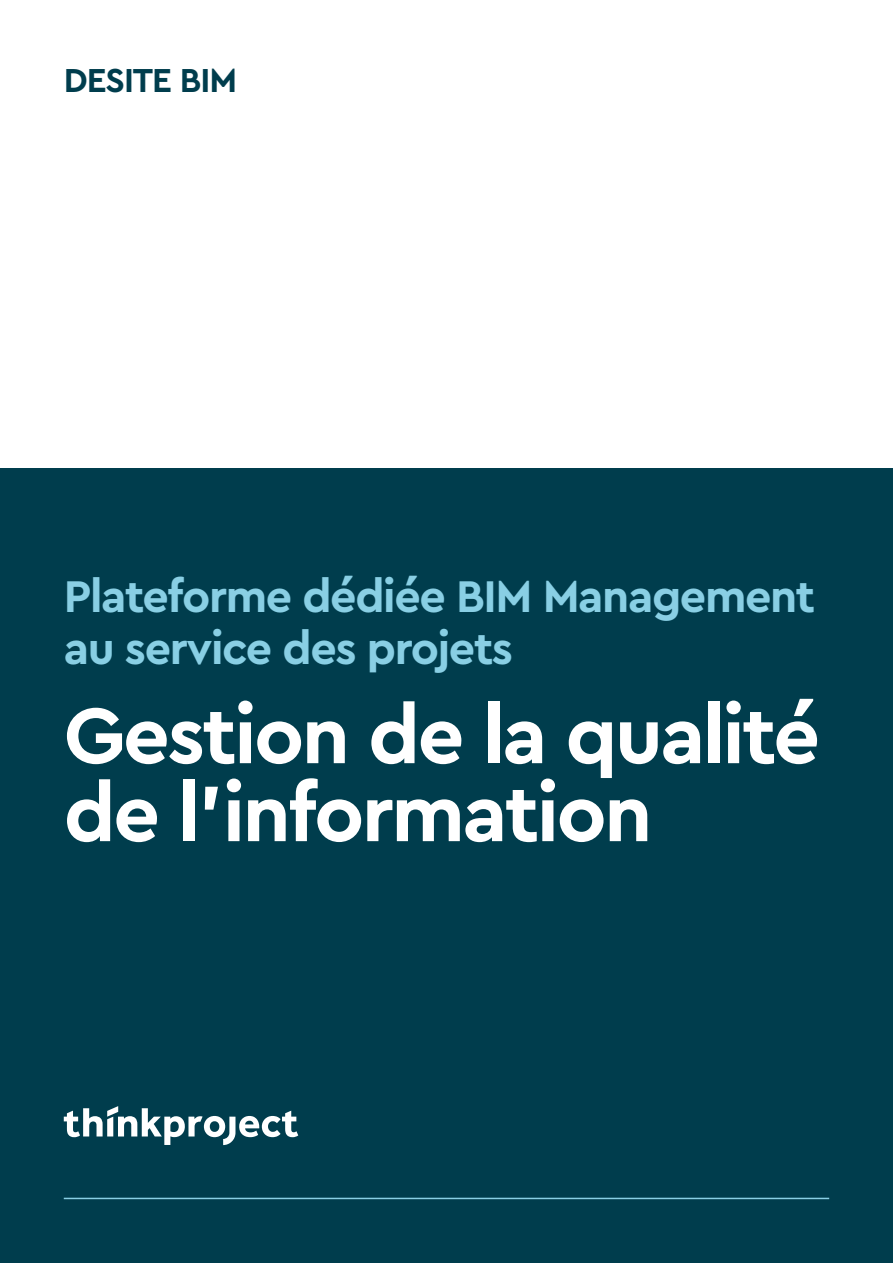
<style>
.page{position:relative;width:893px;height:1263px;background:#fff}
.page>*{position:absolute;margin:0;border:0;box-sizing:border-box;transform-origin:0 0}
.t1{font:700 82.5px/78px "Cera Pro";letter-spacing:-.03em;color:#fff}
.t2{font:700 46.5px/52.5px "Cera Pro";letter-spacing:-.03em;color:#89cfe4}
.t3{font:700 34.8px "Cera Pro";letter-spacing:-.03em;color:#003d4d}
</style>
<div class="page">
<div style="left:0;top:468px;width:893px;height:795px;background:#003d4d"></div>
<hr style="left:64px;top:1198px;width:765px;height:1px;background:#89cfe4">
<svg style="left:64px;top:1106px;width:234px;height:39px"></svg>
<p class="t3" style="left:64px;top:57px;width:175px">DESITE BIM</p>
<p class="t2" style="left:64px;top:568px;width:753px">Plateforme dédiée BIM Management au service des projets</p>
<h1 class="t1" style="left:64px;top:693px;width:758px">Gestion de la qualité de l'information</h1>
</div>
